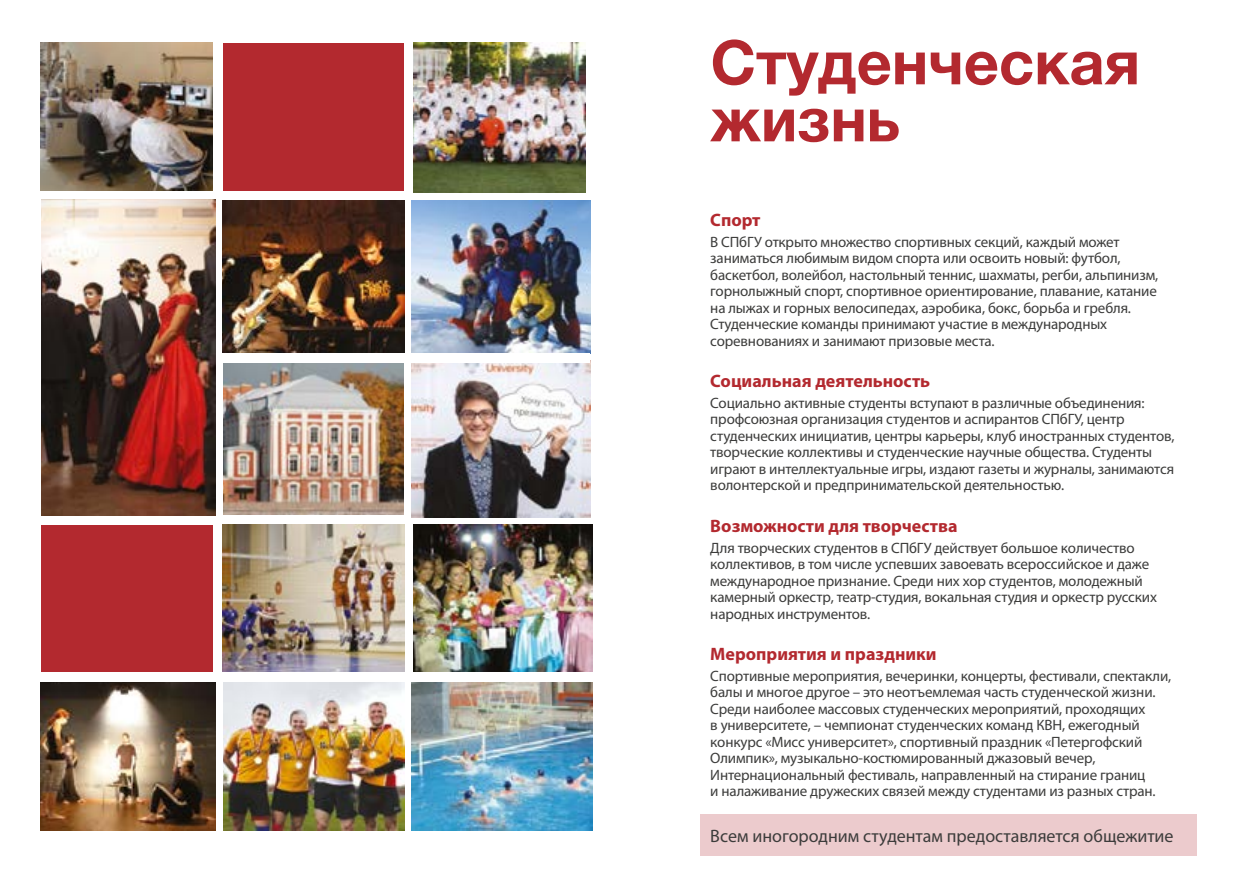
<style>
.page{position:relative;width:1259px;height:893px;background:#fff}
.page>*{position:absolute;margin:0;border:0;box-sizing:border-box;transform-origin:0 0}
.t1{font:700 61.5px/57px "Helvetica Neue Cyr";color:#b3292f}
.t2{font:700 18px "Myriad Pro";color:#b3292f}
.t3{font:18px "Myriad Pro";color:#3c3c3b}
.t4{font:15px/16.5px "Myriad Pro";letter-spacing:-.01em;color:#3c3c3b}
</style>
<div class="page">
<div style="left:41px;top:516px;width:182px;height:157px;background:#b3292f"></div>
<div style="left:223px;top:44px;width:181px;height:157px;background:#b3292f"></div>
<img style="left:223px;top:363px;width:181px;height:152px">
<img style="left:40px;top:43px;width:173px;height:148px">
<div style="left:214px;top:36px;width:9px;height:803px;background:#fff"></div>
<div style="left:32px;top:516px;width:557px;height:9px;background:#fff"></div>
<div style="left:35px;top:192px;width:557px;height:9px;background:#fff"></div>
<img style="left:413px;top:525px;width:179px;height:147px">
<img style="left:222px;top:201px;width:182px;height:152px">
<img style="left:413px;top:43px;width:173px;height:149px">
<img style="left:411px;top:201px;width:179px;height:152px">
<img style="left:411px;top:363px;width:179px;height:154px">
<img style="left:223px;top:682px;width:181px;height:148px">
<img style="left:222px;top:525px;width:182px;height:147px">
<img style="left:411px;top:682px;width:181px;height:148px">
<img style="left:40px;top:682px;width:175px;height:148px">
<img style="left:41px;top:199px;width:174px;height:317px">
<div style="left:700px;top:815px;width:496px;height:41px;background:#eccbcd"></div>
<h1 class="t1" style="left:710px;top:35px;width:431px">Студенческая жизнь</h1>
<p class="t2" style="left:710px;top:208px;width:52px">Спорт</p>
<p class="t4" style="left:710px;top:233px;width:449px">В СПбГУ открыто множество спортивных секций, каждый может заниматься любимым видом спорта или освоить новый: футбол, баскетбол, волейбол, настольный теннис, шахматы, регби, альпинизм, горнолыжный спорт, спортивное ориентирование, плавание, катание на лыжах и горных велосипедах, аэробика, бокс, борьба и гребля.<br>Студенческие команды принимают участие в международных соревнованиях и занимают призовые места.</p>
<p class="t2" style="left:710px;top:369px;width:221px">Социальная деятельность</p>
<p class="t4" style="left:710px;top:394px;width:466px">Социально активные студенты вступают в различные объединения: профсоюзная организация студентов и аспирантов СПбГУ, центр студенческих инициатив, центры карьеры, клуб иностранных студентов, творческие коллективы и студенческие научные общества. Студенты играют в интеллектуальные игры, издают газеты и журналы, занимаются волонтерской и предпринимательской деятельностью.</p>
<p class="t2" style="left:710px;top:514px;width:249px">Возможности для творчества</p>
<p class="t4" style="left:710px;top:539px;width:448px">Для творческих студентов в СПбГУ действует большое количество коллективов, в том числе успевших завоевать всероссийское и даже международное признание. Среди них хор студентов, молодежный камерный оркестр, театр-студия, вокальная студия и оркестр русских народных инструментов.</p>
<p class="t2" style="left:710px;top:642px;width:228px">Мероприятия и праздники</p>
<p class="t4" style="left:710px;top:667px;width:462px">Спортивные мероприятия, вечеринки, концерты, фестивали, спектакли, балы и многое другое – это неотъемлемая часть студенческой жизни.<br>Среди наиболее массовых студенческих мероприятий, проходящих<br>в университете, – чемпионат студенческих команд КВН, ежегодный конкурс «Мисс университет», спортивный праздник «Петергофский Олимпик», музыкально-костюмированный джазовый вечер, Интернациональный фестиваль, направленный на стирание границ<br>и налаживание дружеских связей между студентами из разных стран.</p>
<p class="t3" style="left:710px;top:825px;width:465px">Всем иногородним студентам предоставляется общежитие</p>
</div>
